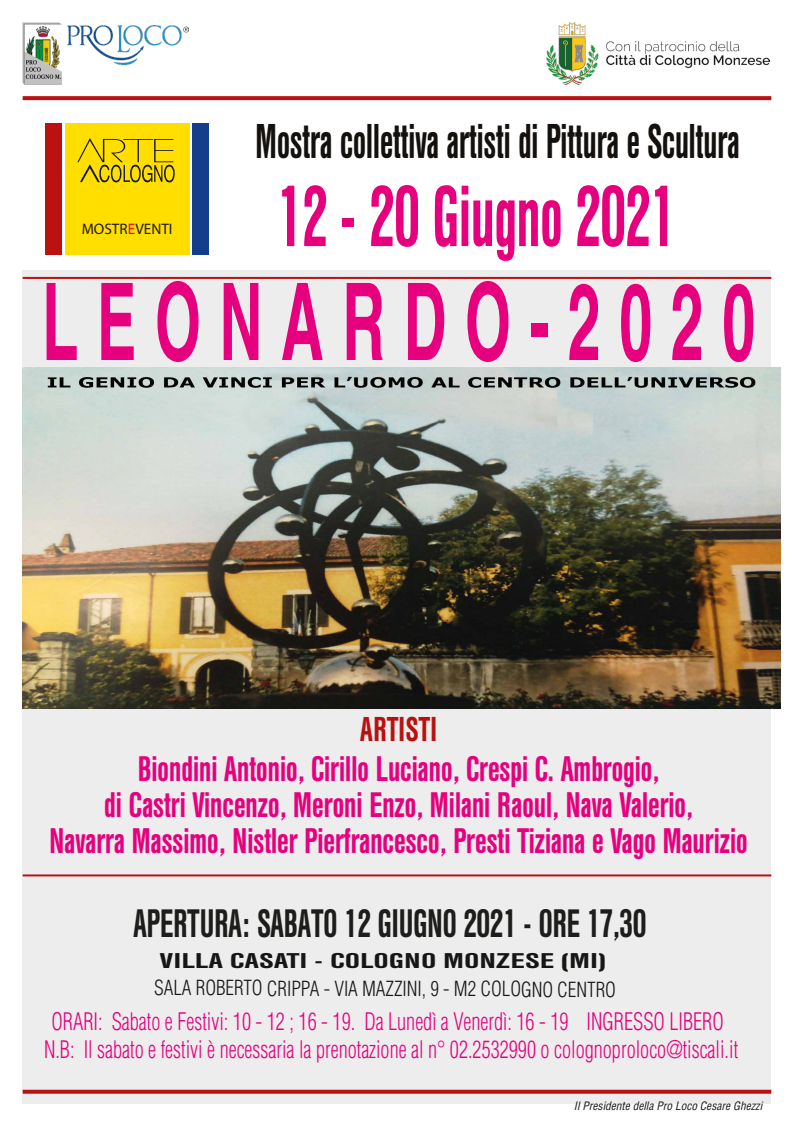
<style>
.page{position:relative;width:794px;height:1134px;background:#fff}
.page>*{position:absolute;margin:0;border:0;box-sizing:border-box;transform-origin:0 0}
.t1{font:700 condensed 107.24px "Helvetica CE";letter-spacing:.255em;color:#e6007d;scale:.67 1}
.t2{font:500 86.2px "Helvetica Con BQ";color:#e6007d;scale:.73 1}
.t3{font:500 48.6px "Helvetica Con BQ";color:#13100d;scale:.76 1}
.t4{font:500 39.52px "Helvetica Con BQ";color:#1d1d1b;scale:.85 1}
.t5{font:500 35.36px/36px "Helvetica Con BQ";color:#e6007d;text-align:center;scale:.92 1}
.t6{font:500 34.32px "Helvetica Con BQ";color:#ba1110;scale:.92 1}
.t7{font:300 condensed 23.6px "Helvetica";color:#e6007d;scale:.86 1}
.t8{font:500 21.28px "Helvetica Con BQ";letter-spacing:.02em;color:#161715;scale:1.65 1}
.t9{font:300 condensed 20.36px "Helvetica";letter-spacing:-.005em;color:#161715;scale:.94 1}
.t10{font:15.24px "Myriad Pro";color:#1d1d1b}
.t11{font:italic condensed 11.36px "Helvetica CE";color:#161715}
.s1{color:#e30613}
</style>
<div class="page">
<div style="left:23px;top:271px;width:748px;height:833px;background:#ededed"></div>
<hr style="left:23px;top:874px;width:748px;height:2px;background:#bb1110">
<svg style="left:23px;top:1090px;width:748px;height:4px;background:#be1f1e"></svg>
<svg style="left:23px;top:96px;width:748px;height:4px;background:#bd1918"></svg>
<img style="left:67px;top:26px;width:121px;height:39px">
<img style="left:22px;top:22px;width:40px;height:63px">
<hr style="left:23px;top:277px;width:748px;height:2px;background:#bb1110">
<svg style="left:189px;top:123px;width:4px;height:132px"></svg>
<div style="left:65px;top:123px;width:124px;height:132px;background:#ffde00"></div>
<div style="left:45px;top:123px;width:17px;height:132px;background:#bb1110"></div>
<div style="left:193px;top:123px;width:16px;height:132px;background:#143d8b"></div>
<svg style="left:77px;top:138px;width:98px;height:45px"></svg>
<img style="left:547px;top:22px;width:222px;height:63px">
<img style="left:22px;top:368px;width:759px;height:340px">
<p class="t10" style="left:82px;top:219px;width:92px">MOSTR<span class="s1">E</span>VENTI</p>
<h3 class="t3" style="left:256px;top:115px;width:638px">Mostra collettiva artisti di Pittura e Scultura</h3>
<h2 class="t2" style="left:278px;top:170px;width:546px">12 - 20 Giugno 2021</h2>
<h1 class="t1" style="left:42px;top:257px;width:1065px">LEONARDO-2020</h1>
<p class="t6" style="left:360px;top:711px;width:85px">ARTISTI</p>
<p class="t5" style="left:50px;top:752px;width:760px">Biondini Antonio, Cirillo Luciano, Crespi C. Ambrogio,<br>di Castri Vincenzo, Meroni Enzo, Milani Raoul, Nava Valerio,<br>Navarra Massimo, Nistler Pierfrancesco, Presti Tiziana e Vago Maurizio</p>
<p class="t4" style="left:134px;top:902px;width:604px">APERTURA: SABATO 12 GIUGNO 2021 - ORE 17,30</p>
<p class="t8" style="left:160px;top:949px;width:272px">VILLA CASATI - COLOGNO MONZESE (MI)</p>
<p class="t9" style="left:154px;top:976px;width:493px">SALA ROBERTO CRIPPA - VIA MAZZINI, 9 - M2 COLOGNO CENTRO</p>
<p class="t7" style="left:52px;top:1007px;width:783px">ORARI: Sabato e Festivi: 10 - 12 ; 16 - 19. Da Lunedì a Venerdì: 16 - 19 INGRESSO LIBERO</p>
<p class="t7" style="left:44px;top:1035px;width:808px">N.B: Il sabato e festivi è necessaria la prenotazione al n° 02.2532990 o colognoproloco@tiscali.it</p>
<p class="t11" style="left:574px;top:1099px;width:190px">Il Presidente della Pro Loco Cesare Ghezzi</p>
</div>
